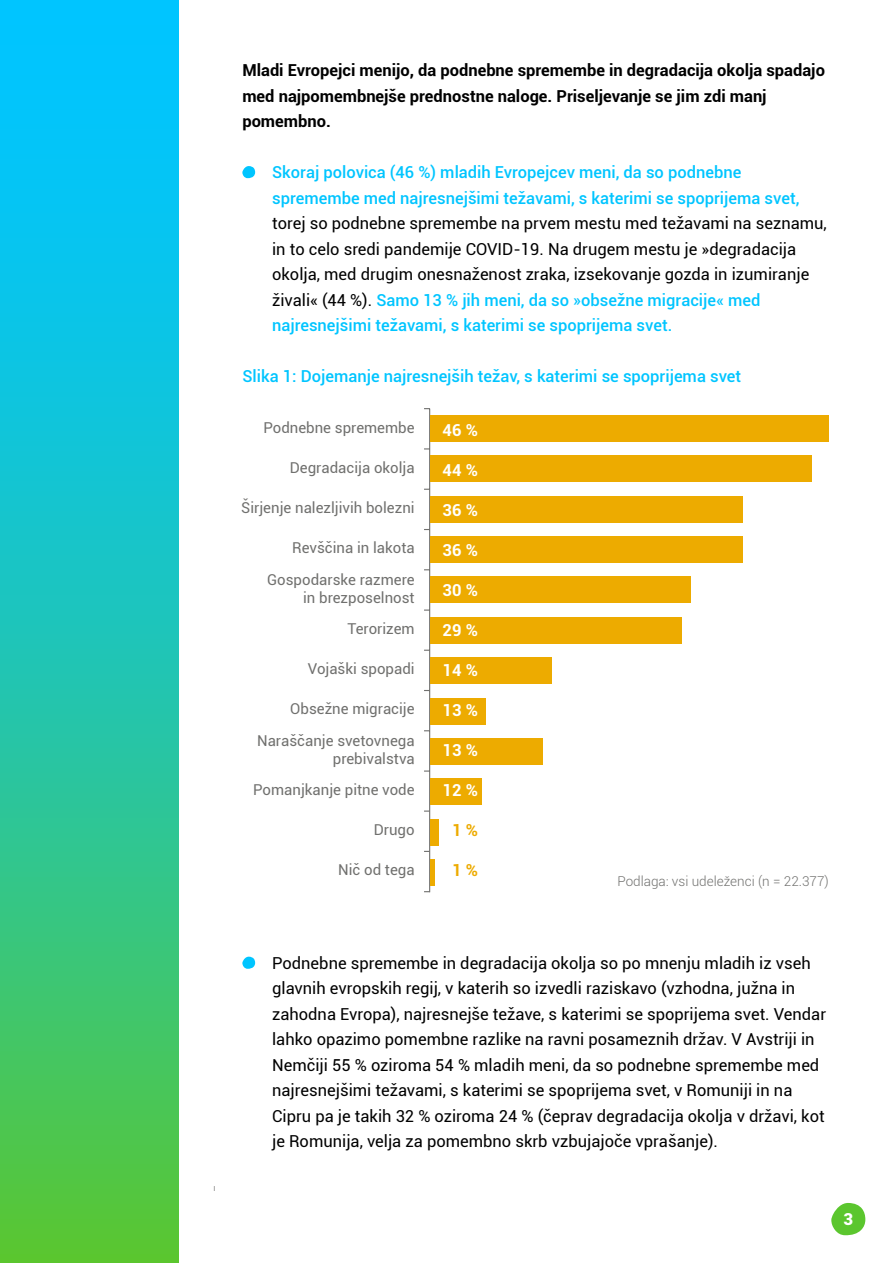
<style>
.page{position:relative;width:893px;height:1263px;background:#fff}
.page>*{position:absolute;margin:0;border:0;box-sizing:border-box;transform-origin:0 0}
.TEKST{font:16.5px/25.5px "Roboto";color:#000}
.TEKST-2{font:500 16.5px/25.5px "Roboto";color:#00c5ff}
.TEKST-3{font:700 16.5px/25.5px "Roboto";color:#000}
.TEKST-4{font:700 16.5px "Roboto";color:#fff}
.TEKST-5{font:700 16.5px "Roboto";color:#edab00}
.TEKST-6{font:900 16.5px "Roboto";color:#fff}
.TEKST-7{font:15px/18px "Roboto";color:#70706e;text-align:right}
.TEKST-8{font:300 13.5px "Roboto";color:#70706e}
.t1{font:6.9px "Arial";color:#70706e}
.s1{font-weight:400;color:#000}
</style>
<div class="page">
<svg style="left:831px;top:1203px;width:34px;height:32px"></svg>
<svg style="left:0;top:0;width:179px;height:1263px;background:#23c5ae"></svg>
<svg style="left:242px;top:166px;width:13px;height:12px"></svg>
<svg style="left:242px;top:957px;width:13px;height:12px"></svg>
<hr style="left:429px;top:409px;width:1px;height:483px;background:#70706e">
<div style="left:430px;top:698px;width:56px;height:26px;background:#edab00"></div>
<div style="left:430px;top:779px;width:51px;height:26px;background:#edab00"></div>
<div style="left:430px;top:415px;width:399px;height:27px;background:#edab00"></div>
<div style="left:430px;top:455px;width:382px;height:27px;background:#edab00"></div>
<div style="left:430px;top:496px;width:312px;height:26px;background:#edab00"></div>
<div style="left:430px;top:536px;width:312px;height:27px;background:#edab00"></div>
<div style="left:430px;top:577px;width:260px;height:26px;background:#edab00"></div>
<div style="left:430px;top:617px;width:252px;height:27px;background:#edab00"></div>
<div style="left:430px;top:657px;width:122px;height:27px;background:#edab00"></div>
<div style="left:430px;top:738px;width:113px;height:27px;background:#edab00"></div>
<div style="left:430px;top:819px;width:9px;height:27px;background:#edab00"></div>
<div style="left:430px;top:859px;width:5px;height:27px;background:#edab00"></div>
<p class="t1" style="left:214px;top:1184px;width:3px">l</p>
<p class="TEKST-3" style="left:242px;top:57px;width:584px">Mladi Evropejci menijo, da podnebne spremembe in degradacija okolja spadajo med najpomembnejše prednostne naloge. Priseljevanje se jim zdi manj pomembno.</p>
<p class="TEKST-2" style="left:272px;top:159px;width:556px">Skoraj polovica (46 %) mladih Evropejcev meni, da so podnebne spremembe med najresnejšimi težavami, s katerimi se spoprijema svet, <span class="s1">torej so podnebne spremembe na prvem mestu med težavami na seznamu, in to celo sredi pandemije COVID-19. Na drugem mestu je »degradacija okolja, med drugim onesnaženost zraka, izsekovanje gozda in izumiranje živali« (44 %).</span> Samo 13 % jih meni, da so »obsežne migracije« med najresnejšimi težavami, s katerimi se spoprijema svet.</p>
<p class="TEKST-2" style="left:242px;top:363px;width:500px">Slika 1: Dojemanje najresnejših težav, s katerimi se spoprijema svet</p>
<p class="TEKST-7" style="left:263px;top:418px;width:153px">Podnebne spremembe</p>
<p class="TEKST-7" style="left:290px;top:458px;width:126px">Degradacija okolja</p>
<p class="TEKST-7" style="left:241px;top:498px;width:175px">Širjenje nalezljivih bolezni</p>
<p class="TEKST-7" style="left:292px;top:538px;width:124px">Revščina in lakota</p>
<p class="TEKST-7" style="left:267px;top:570px;width:149px">Gospodarske razmere in brezposelnost</p>
<p class="TEKST-7" style="left:347px;top:619px;width:69px">Terorizem</p>
<p class="TEKST-7" style="left:308px;top:659px;width:108px">Vojaški spopadi</p>
<p class="TEKST-7" style="left:290px;top:699px;width:126px">Obsežne migracije</p>
<p class="TEKST-7" style="left:257px;top:731px;width:159px">Naraščanje svetovnega prebivalstva</p>
<p class="TEKST-7" style="left:253px;top:780px;width:163px">Pomanjkanje pitne vode</p>
<p class="TEKST-7" style="left:374px;top:820px;width:42px">Drugo</p>
<p class="TEKST-7" style="left:338px;top:860px;width:78px">Nič od tega</p>
<p class="TEKST-4" style="left:443px;top:419px;width:37px">46 %</p>
<p class="TEKST-4" style="left:443px;top:459px;width:37px">44 %</p>
<p class="TEKST-4" style="left:443px;top:499px;width:37px">36 %</p>
<p class="TEKST-4" style="left:443px;top:539px;width:37px">36 %</p>
<p class="TEKST-4" style="left:443px;top:578px;width:37px">30 %</p>
<p class="TEKST-4" style="left:443px;top:618px;width:37px">29 %</p>
<p class="TEKST-4" style="left:443px;top:658px;width:37px">14 %</p>
<p class="TEKST-4" style="left:443px;top:698px;width:37px">13 %</p>
<p class="TEKST-4" style="left:443px;top:738px;width:37px">13 %</p>
<p class="TEKST-4" style="left:443px;top:778px;width:37px">12 %</p>
<p class="TEKST-5" style="left:452px;top:818px;width:27px">1 %</p>
<p class="TEKST-5" style="left:452px;top:858px;width:27px">1 %</p>
<p class="TEKST-8" style="left:617px;top:872px;width:213px">Podlaga: vsi udeleženci (n = 22.377)</p>
<p class="TEKST" style="left:272px;top:949px;width:555px">Podnebne spremembe in degradacija okolja so po mnenju mladih iz vseh glavnih evropskih regij, v katerih so izvedli raziskavo (vzhodna, južna in zahodna Evropa), najresnejše težave, s katerimi se spoprijema svet. Vendar lahko opazimo pomembne razlike na ravni posameznih držav. V Avstriji in Nemčiji 55 % oziroma 54 % mladih meni, da so podnebne spremembe med najresnejšimi težavami, s katerimi se spoprijema svet, v Romuniji in na Cipru pa je takih 32 % oziroma 24 % (čeprav degradacija okolja v državi, kot je Romunija, velja za pomembno skrb vzbujajoče vprašanje).</p>
<p class="TEKST-6" style="left:843px;top:1208px;width:11px">3</p>
</div>
